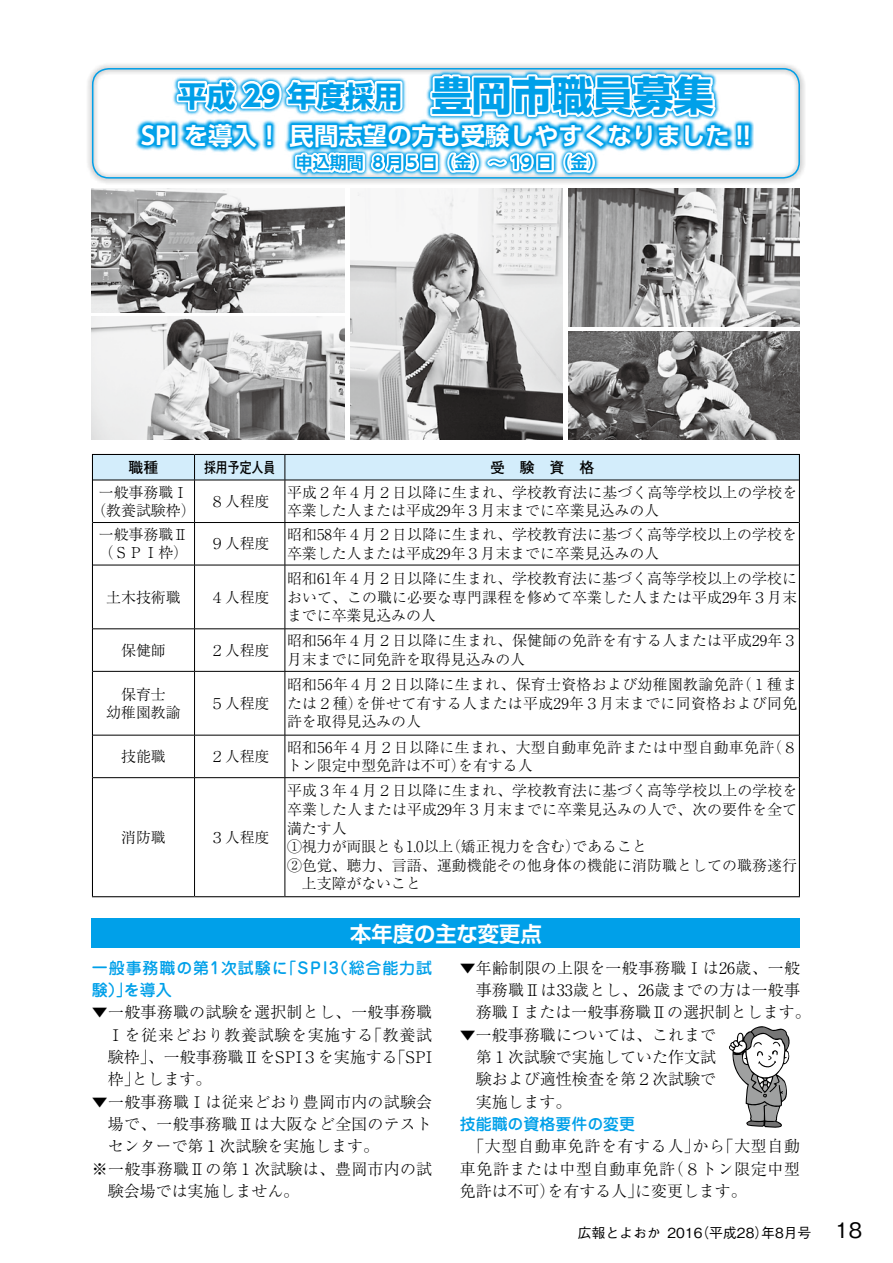
<style>
.page{position:relative;width:893px;height:1263px;background:#fff}
.page>*{position:absolute;margin:0;border:0;box-sizing:border-box;transform-origin:0 0}
.t1{font:700 40.35px "UD Shin Go Pro";color:#00a0e9}
.t2{font:700 28.65px "UD Shin Go Pro";color:#00a0e9}
.t3{font:700 24.45px "UD Shin Go Pro De";color:#fff}
.t4{font:700 21.3px "Shin Go Pro De";color:#fff}
.t5{font:500 21.3px "Gothic BBB Pro";color:#000}
.t6{font:700 16.95px "UD Shin Go Pro De";color:#00a0e9}
.t7{font:300 15.9px/22.4px "Ryumin Pro";letter-spacing:.015em;color:#000}
.t8{font:300 15.9px/22.4px "Ryumin Pro";letter-spacing:.04em;color:#000}
.t9{font:500 15.9px/22.4px "Jun 34 Pro";letter-spacing:.06em;color:#00a0e9}
.t10{font:300 15.9px "Ryumin Pro";letter-spacing:.045em;color:#000}
.t11{font:500 15.9px "Jun 34 Pro";color:#00a0e9}
.t12{font:300 14.85px/18.6px "Ryumin Pr 5";letter-spacing:.01em;color:#000}
.t13{font:700 14.85px "Futo Go B101 Pr 5";color:#000}
.t14{font:700 14.85px "Futo Go B101 Pr 5";color:#000;scale:.8 1}
.t15{font:500 13.8px "Gothic BBB Pro";color:#000}
</style>
<div class="page">
<div style="left:86px;top:62px;width:720px;height:123px;background:#000;opacity:.75"></div>
<div style="left:92px;top:68px;width:708px;height:111px;border:2px solid #00a0e9;border-radius:16px"></div>
<svg style="left:136px;top:69px;width:618px;height:108px"></svg>
<div style="left:736px;top:124px;width:7px;height:17px;border:3px solid #00a0e9"></div>
<div style="left:736px;top:140px;width:7px;height:6px;border:3px solid #00a0e9"></div>
<div style="left:744px;top:124px;width:6px;height:17px;border:3px solid #00a0e9"></div>
<svg style="left:744px;top:140px;width:6px;height:6px"></svg>
<svg style="left:138px;top:72px;width:593px;height:105px"></svg>
<hr style="left:92px;top:480px;width:1px;height:42px;background:#000">
<hr style="left:799px;top:480px;width:1px;height:42px;background:#000">
<hr style="left:92px;top:522px;width:1px;height:43px;background:#000">
<hr style="left:799px;top:522px;width:1px;height:43px;background:#000">
<hr style="left:92px;top:565px;width:1px;height:64px;background:#000">
<hr style="left:799px;top:565px;width:1px;height:64px;background:#000">
<hr style="left:92px;top:629px;width:1px;height:42px;background:#000">
<hr style="left:799px;top:629px;width:1px;height:42px;background:#000">
<hr style="left:92px;top:671px;width:1px;height:64px;background:#000">
<hr style="left:799px;top:671px;width:1px;height:64px;background:#000">
<hr style="left:92px;top:735px;width:1px;height:43px;background:#000">
<hr style="left:799px;top:735px;width:1px;height:43px;background:#000">
<hr style="left:92px;top:778px;width:1px;height:118px;background:#000">
<hr style="left:799px;top:778px;width:1px;height:118px;background:#000">
<hr style="left:92px;top:896px;width:103px;height:1px;background:#000">
<hr style="left:195px;top:896px;width:90px;height:1px;background:#000">
<hr style="left:285px;top:896px;width:515px;height:1px;background:#000">
<svg style="left:92px;top:454px;width:708px;height:26px;background:#c4ddea"></svg>
<hr style="left:93px;top:480px;width:102px;height:1px;background:#000">
<hr style="left:195px;top:480px;width:90px;height:1px;background:#000">
<hr style="left:194px;top:480px;width:1px;height:42px;background:#000">
<hr style="left:285px;top:480px;width:514px;height:1px;background:#000">
<hr style="left:285px;top:480px;width:1px;height:42px;background:#000">
<hr style="left:93px;top:522px;width:102px;height:1px;background:#000">
<hr style="left:195px;top:522px;width:90px;height:1px;background:#000">
<hr style="left:194px;top:523px;width:1px;height:42px;background:#000">
<hr style="left:285px;top:522px;width:514px;height:1px;background:#000">
<hr style="left:285px;top:523px;width:1px;height:42px;background:#000">
<hr style="left:93px;top:565px;width:102px;height:1px;background:#000">
<hr style="left:195px;top:565px;width:90px;height:1px;background:#000">
<hr style="left:194px;top:565px;width:1px;height:64px;background:#000">
<hr style="left:285px;top:565px;width:514px;height:1px;background:#000">
<hr style="left:285px;top:565px;width:1px;height:64px;background:#000">
<hr style="left:93px;top:628px;width:102px;height:1px;background:#000">
<hr style="left:195px;top:628px;width:90px;height:1px;background:#000">
<hr style="left:194px;top:629px;width:1px;height:42px;background:#000">
<hr style="left:285px;top:628px;width:514px;height:1px;background:#000">
<hr style="left:285px;top:629px;width:1px;height:42px;background:#000">
<hr style="left:93px;top:671px;width:102px;height:1px;background:#000">
<hr style="left:195px;top:671px;width:90px;height:1px;background:#000">
<hr style="left:194px;top:671px;width:1px;height:64px;background:#000">
<hr style="left:285px;top:671px;width:514px;height:1px;background:#000">
<hr style="left:285px;top:671px;width:1px;height:64px;background:#000">
<hr style="left:93px;top:735px;width:102px;height:1px;background:#000">
<hr style="left:195px;top:735px;width:90px;height:1px;background:#000">
<hr style="left:194px;top:735px;width:1px;height:42px;background:#000">
<hr style="left:285px;top:735px;width:514px;height:1px;background:#000">
<hr style="left:285px;top:735px;width:1px;height:42px;background:#000">
<hr style="left:93px;top:777px;width:102px;height:1px;background:#000">
<hr style="left:195px;top:777px;width:90px;height:1px;background:#000">
<hr style="left:194px;top:778px;width:1px;height:118px;background:#000">
<hr style="left:285px;top:777px;width:514px;height:1px;background:#000">
<hr style="left:285px;top:778px;width:1px;height:118px;background:#000">
<img style="left:350px;top:189px;width:213px;height:251px">
<div style="left:92px;top:918px;width:708px;height:30px;background:#00a0e9"></div>
<img style="left:568px;top:189px;width:232px;height:137px">
<img style="left:92px;top:189px;width:253px;height:123px">
<img style="left:568px;top:331px;width:232px;height:109px">
<img style="left:92px;top:317px;width:253px;height:123px">
<svg style="left:729px;top:1026px;width:61px;height:102px"></svg>
<h1 class="t1" style="left:431px;top:63px;width:284px">豊岡市職員募集</h1>
<h2 class="t2" style="left:178px;top:72px;width:255px">平成 29 年度採用　</h2>
<h3 class="t3" style="left:141px;top:116px;width:611px">SPI を導入！民間志望の方も受験しやすくなりました !!</h3>
<p class="t6" style="left:296px;top:149px;width:310px">申込期間８月５日（金）～ 19 日（金(</p>
<p class="t13" style="left:490px;top:455px;width:106px">受　験　資　格</p>
<p class="t13" style="left:129px;top:455px;width:31px">職種</p>
<p class="t12" style="left:99px;top:482px;width:91px">一般事務職Ⅰ</p>
<p class="t12" style="left:287px;top:482px;width:512px">平成２年４月２日以降に生まれ、学校教育法に基づく高等学校以上の学校を</p>
<p class="t14" style="left:204px;top:455px;width:91px">採用予定人員</p>
<p class="t12" style="left:210px;top:491px;width:61px">８人程度</p>
<p class="t12" style="left:91px;top:500px;width:106px">（教養試験枠）</p>
<p class="t12" style="left:287px;top:500px;width:374px">卒業した人または平成29年３月末までに卒業見込みの人</p>
<p class="t12" style="left:99px;top:524px;width:91px">一般事務職Ⅱ</p>
<p class="t12" style="left:287px;top:524px;width:512px">昭和58年４月２日以降に生まれ、学校教育法に基づく高等学校以上の学校を</p>
<p class="t12" style="left:210px;top:533px;width:61px">９人程度</p>
<p class="t12" style="left:99px;top:542px;width:91px">（ＳＰＩ枠）</p>
<p class="t12" style="left:287px;top:543px;width:374px">卒業した人または平成29年３月末までに卒業見込みの人</p>
<p class="t12" style="left:210px;top:587px;width:61px">４人程度</p>
<p class="t12" style="left:287px;top:568px;width:512px;text-align:justify">昭和61年４月２日以降に生まれ、学校教育法に基づく高等学校以上の学校において、この職に必要な専門課程を修めて卒業した人または平成29年３月末までに卒業見込みの人</p>
<p class="t12" style="left:287px;top:630px;width:512px">昭和56年４月２日以降に生まれ、保健師の免許を有する人または平成29年３</p>
<p class="t12" style="left:106px;top:587px;width:76px">土木技術職</p>
<p class="t12" style="left:210px;top:640px;width:61px">２人程度</p>
<p class="t12" style="left:121px;top:640px;width:46px">保健師</p>
<p class="t12" style="left:287px;top:649px;width:240px">月末までに同免許を取得見込みの人</p>
<p class="t12" style="left:121px;top:684px;width:46px">保育士</p>
<p class="t12" style="left:106px;top:702px;width:76px">幼稚園教諭</p>
<p class="t12" style="left:121px;top:746px;width:46px">技能職</p>
<p class="t12" style="left:210px;top:693px;width:61px">５人程度</p>
<p class="t12" style="left:210px;top:746px;width:61px">２人程度</p>
<p class="t12" style="left:737px;top:674px;width:62px">（１種ま</p>
<p class="t12" style="left:356px;top:674px;width:443px;text-indent:-69px">昭和56年４月２日以降に生まれ、保育士資格および幼稚園教諭免許<br>を併せて有する人または平成29年３月末までに同資格および同免</p>
<p class="t12" style="left:287px;top:693px;width:135px">たは２種）<br>許を取得見込みの人</p>
<p class="t12" style="left:767px;top:737px;width:32px">)８</p>
<p class="t12" style="left:287px;top:737px;width:489px">昭和56年４月２日以降に生まれ、大型自動車免許または中型自動車免許</p>
<p class="t12" style="left:287px;top:755px;width:180px">トン限定中型免許は不可）</p>
<p class="t12" style="left:458px;top:755px;width:76px">を有する人</p>
<p class="t12" style="left:287px;top:780px;width:512px">平成３年４月２日以降に生まれ、学校教育法に基づく高等学校以上の学校を</p>
<p class="t12" style="left:287px;top:799px;width:512px">卒業した人または平成29年３月末までに卒業見込みの人で、次の要件を全て</p>
<p class="t12" style="left:287px;top:817px;width:61px">満たす人</p>
<p class="t12" style="left:573px;top:836px;width:76px">であること</p>
<p class="t12" style="left:210px;top:827px;width:61px">３人程度</p>
<p class="t12" style="left:121px;top:827px;width:46px">消防職</p>
<p class="t12" style="left:446px;top:836px;width:135px">（矯正視力を含む）</p>
<p class="t12" style="left:287px;top:836px;width:168px">①視力が両眼とも1.0以上</p>
<p class="t12" style="left:287px;top:855px;width:512px">②色覚、聴力、言語、運動機能その他身体の機能に消防職としての職務遂行</p>
<p class="t12" style="left:302px;top:873px;width:121px">上支障がないこと</p>
<h3 class="t4" style="left:350px;top:916px;width:193px">本年度の主な変更点</h3>
<p class="t9" style="left:281px;top:955px;width:153px">「SP （3I 総合能力試</p>
<p class="t7" style="left:476px;top:955px;width:336px;text-indent:-16px">▼年齢制限の上限を一般事務職Ⅰは26歳、一般事務職Ⅱは33歳とし、26歳までの方は一般事務職Ⅰまたは一般事務職Ⅱの選択制とします。</p>
<p class="t7" style="left:476px;top:1022px;width:242px;text-align:justify;text-indent:-16px">▼一般事務職については、これまで第１次試験で実施していた作文試験および適性検査を第２次試験で実施します。</p>
<p class="t11" style="left:460px;top:1111px;width:177px">技能職の資格要件の変更</p>
<p class="t7" style="left:718px;top:1134px;width:84px">「大型自動</p>
<p class="t9" style="left:124px;top:955px;width:165px;text-indent:-32px">一般事務職の第1次試験にを導入</p>
<p class="t9" style="left:92px;top:977px;width:41px">験）」</p>
<p class="t7" style="left:92px;top:1000px;width:342px;text-align:right">▼一般事務職の試験を選択制とし、一般事務職「教養試</p>
<p class="t10" style="left:108px;top:1022px;width:267px">Ⅰを従来どおり教養試験を実施する</p>
<p class="t7" style="left:132px;top:1044px;width:267px;text-indent:-24px">験枠」、一般事務職ⅡをSPI３を実施するとします。</p>
<p class="t7" style="left:390px;top:1044px;width:44px">「SPI</p>
<p class="t7" style="left:108px;top:1067px;width:33px">枠」</p>
<p class="t7" style="left:92px;top:1089px;width:342px">▼一般事務職Ⅰは従来どおり豊岡市内の試験会</p>
<p class="t7" style="left:108px;top:1111px;width:326px">場で、一般事務職Ⅱは大阪など全国のテスト</p>
<p class="t7" style="left:108px;top:1134px;width:273px">センターで第１次試験を実施します。</p>
<p class="t7" style="left:92px;top:1156px;width:342px">※一般事務職Ⅱの第１次試験は、豊岡市内の試</p>
<p class="t7" style="left:108px;top:1178px;width:193px">験会場では実施しません。</p>
<p class="t8" style="left:668px;top:1134px;width:134px;text-indent:-208px">　「大型自動車免許を有する人」<br>（８トン限定中型</p>
<p class="t7" style="left:693px;top:1134px;width:34px">から</p>
<p class="t8" style="left:635px;top:1156px;width:113px;text-indent:-175px">車免許または中型自動車免許<br>に変更します。</p>
<p class="t7" style="left:460px;top:1178px;width:97px">免許は不可）</p>
<p class="t7" style="left:547px;top:1178px;width:97px">を有する人」</p>
<p class="t15" style="left:578px;top:1222px;width:84px">広報とよおか</p>
<p class="t15" style="left:695px;top:1222px;width:117px">（平成28 年） 8月号</p>
<p class="t15" style="left:668px;top:1222px;width:36px">2016</p>
<h3 class="t5" style="left:835px;top:1213px;width:28px">18</h3>
</div>
